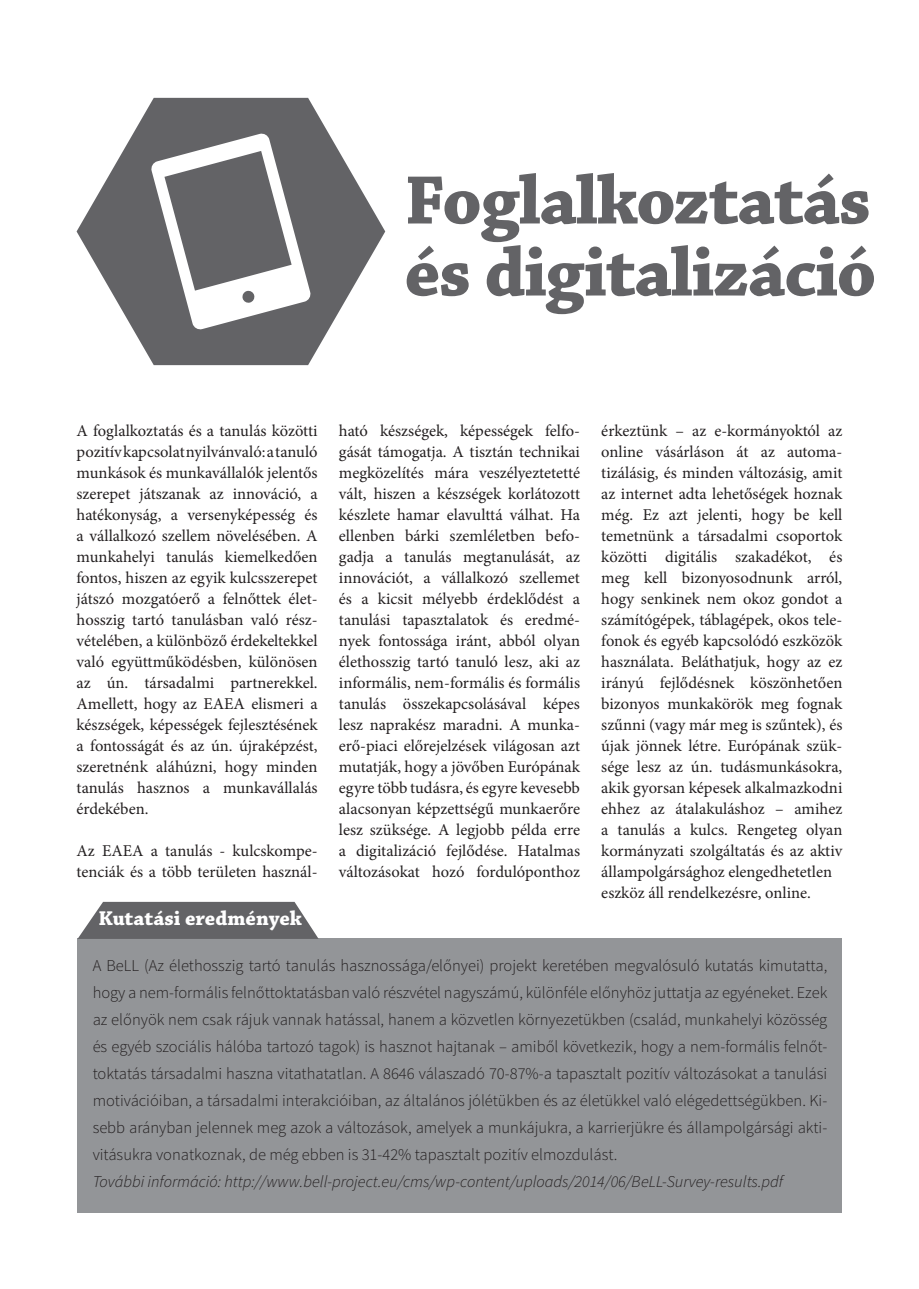
<style>
.page{position:relative;width:919px;height:1289px;background:#fff}
.page>*{position:absolute;margin:0;border:0;box-sizing:border-box;transform-origin:0 0}
.otsikko{font:700 72px/72px "Chaparral Pro";letter-spacing:-.02em;color:#636366}
.otsikko-2{font:700 21px "Chaparral Pro";color:#fff}
.leipis{font:16.5px/21px "Minion Pro";color:#231f20;text-align:justify}
.boksi{font:300 16.5px/27px "Source Sans Pro";color:#231f20;text-align:justify}
.boksi-2{font:italic 300 16.5px "Source Sans Pro";color:#231f20}
</style>
<div class="page">
<svg style="left:77px;top:98px;width:308px;height:267px;fill:#636366"></svg>
<svg style="left:150px;top:133px;width:161px;height:197px"></svg>
<div style="left:78px;top:937px;width:764px;height:275px;background:#939598"></div>
<svg style="left:78px;top:901px;width:240px;height:37px;background:#767678"></svg>
<p class="otsikko" style="left:404px;top:166px;width:473px">Foglalkoztatás és digitalizáció</p>
<p class="leipis" style="left:77px;top:420px;width:242px">A foglalkoztatás és a tanulás közötti pozitív kapcsolat nyilvánvaló: a tanuló munkások és munkavállalók jelentős szerepet játszanak az innováció, a hatékonyság, a versenyképesség és a vállalkozó szellem növelésében. A munkahelyi tanulás kiemelkedően fontos, hiszen az egyik kulcsszerepet játszó mozgatóerő a felnőttek élet&shy;hosszig tartó tanulásban való rész&shy;vételében, a különböző érdekeltekkel való együttműködésben, különösen az ún. társadalmi partnerekkel.<br>Amellett, hogy az EAEA elismeri a készségek, képességek fejlesztésének a fontosságát és az ún. újraképzést, szeretnénk aláhúzni, hogy minden tanulás hasznos a munkavállalás érdekében.</p>
<p class="leipis" style="left:77px;top:840px;width:242px">Az EAEA a tanulás - kulcskompe&shy;tenciák és a több területen használ-</p>
<p class="leipis" style="left:339px;top:420px;width:242px">ható készségek, képességek felfo&shy;gását támogatja. A tisztán technikai megközelítés mára veszélyeztetetté vált, hiszen a készségek korlátozott készlete hamar elavulttá válhat. Ha ellenben bárki szemléletben befo&shy;gadja a tanulás megtanulását, az innovációt, a vállalkozó szellemet és a kicsit mélyebb érdeklődést a tanulási tapasztalatok és eredmé&shy;nyek fontossága iránt, abból olyan élethosszig tartó tanuló lesz, aki az informális, nem-formális és formális tanulás összekapcsolásával képes lesz naprakész maradni. A munka&shy;erő-piaci előrejelzések világosan azt mutatják, hogy a jövőben Európának egyre több tudásra, és egyre kevesebb alacsonyan képzettségű munkaerőre lesz szüksége. A legjobb példa erre a digitalizáció fejlődése. Hatalmas változásokat hozó fordulóponthoz</p>
<p class="leipis" style="left:601px;top:420px;width:242px">érkeztünk – az e-kormányoktól az online vásárláson át az automa&shy;tizálásig, és minden változásig, amit az internet adta lehetőségek hoznak még. Ez azt jelenti, hogy be kell temetnünk a társadalmi csoportok közötti digitális szakadékot, és meg kell bizonyosodnunk arról, hogy senkinek nem okoz gondot a számítógépek, táblagépek, okos tele&shy;fonok és egyéb kapcsolódó eszközök használata. Beláthatjuk, hogy az ez irányú fejlődésnek köszönhetően bizonyos munkakörök meg fognak szűnni (vagy már meg is szűntek), és újak jönnek létre. Európának szük&shy;sége lesz az ún. tudásmunkásokra, akik gyorsan képesek alkalmazkodni ehhez az átalakuláshoz – amihez a tanulás a kulcs. Rengeteg olyan kormányzati szolgáltatás és az aktiv állampolgársághoz elengedhetetlen</p>
<p class="leipis" style="left:601px;top:882px;width:211px">eszköz áll rendelkezésre, online.</p>
<p class="otsikko-2" style="left:98px;top:905px;width:205px">Kutatási eredmények</p>
<p class="boksi" style="left:93px;top:952px;width:736px">A BeLL (Az élethosszig tartó tanulás hasznossága/előnyei) projekt keretében megvalósuló kutatás kimutatta, hogy a nem-formális felnőttoktatásban való részvétel nagyszámú, különféle előnyhöz juttatja az egyéneket. Ezek az előnyök nem csak rájuk vannak hatással, hanem a közvetlen környezetükben (család, munkahelyi közösség és egyéb szociális hálóba tartozó tagok) is hasznot hajtanak – amiből következik, hogy a nem-formális felnőt&shy;toktatás társadalmi haszna vitathatatlan. A 8646 válaszadó 70-87%-a tapasztalt pozitív változásokat a tanulási motivációiban, a társadalmi interakcióiban, az általános jólétükben és az életükkel való elégedettségükben. Ki&shy;sebb arányban jelennek meg azok a változások, amelyek a munkájukra, a karrierjükre és állampolgársági akti&shy;vitásukra vonatkoznak, de még ebben is 31-42% tapasztalt pozitív elmozdulást.</p>
<p class="boksi-2" style="left:93px;top:1171px;width:692px">További információ: http://www.bell-project.eu/cms/wp-content/uploads/2014/06/BeLL-Survey-results.pdf</p>
</div>
